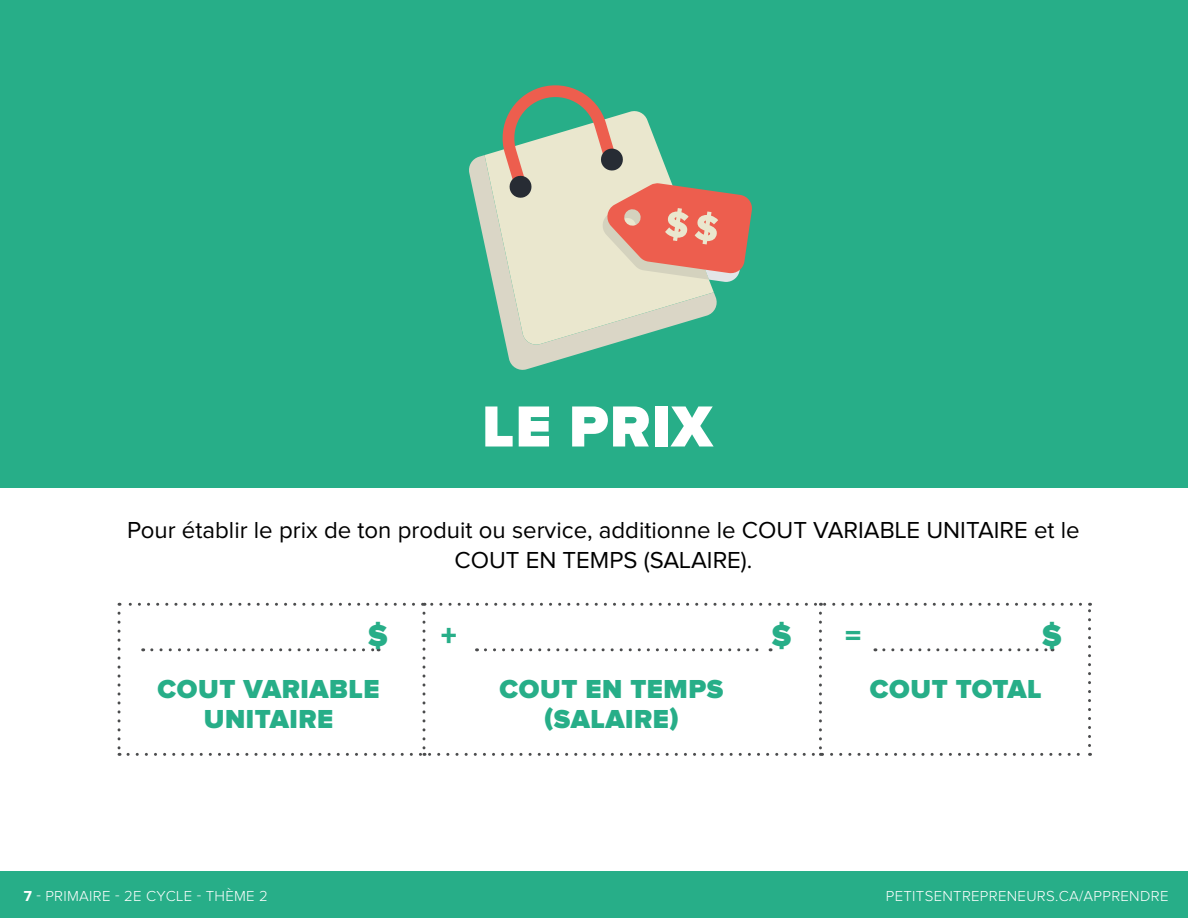
<style>
.page{position:relative;width:1188px;height:918px;background:#fff}
.page>*{position:absolute;margin:0;border:0;box-sizing:border-box;transform-origin:0 0}
.titre_orange{font:900 60px "Proxima Nova";letter-spacing:.02em;color:#fff}
.titre_orange-2{font:900 31.5px "Proxima Nova";color:#27ae88}
.titre_orange-3{font:900 27px/30px "Proxima Nova";letter-spacing:.02em;color:#27ae88;text-align:center}
.texte_courant{font:24px/30px "Proxima Nova";color:#000;text-align:center}
.titre_orange-4{font:300 15px "Proxima Nova";letter-spacing:.02em;color:#fff}
.s1{font-weight:700}
</style>
<div class="page">
<div style="left:0;top:0;width:1188px;height:487px;background:#27ae88"></div>
<div style="left:0;top:872px;width:1188px;height:46px;background:#27ae88"></div>
<svg style="left:118px;top:603px;width:973px;height:153px"></svg>
<svg style="left:469px;top:155px;width:248px;height:215px"></svg>
<svg style="left:485px;top:151px;width:229px;height:195px"></svg>
<svg style="left:497px;top:85px;width:255px;height:197px"></svg>
<p class="titre_orange" style="left:482px;top:399px;width:232px">LE PRIX</p>
<p class="texte_courant" style="left:127px;top:516px;width:954px">Pour établir le prix de ton produit ou service, additionne le COUT VARIABLE UNITAIRE et le<br>COUT EN TEMPS (SALAIRE).</p>
<p class="titre_orange-2" style="left:368px;top:621px;width:22px">$</p>
<p class="titre_orange-2" style="left:441px;top:621px;width:18px">+</p>
<p class="titre_orange-2" style="left:772px;top:621px;width:22px">$</p>
<p class="titre_orange-2" style="left:845px;top:621px;width:18px">=</p>
<p class="titre_orange-2" style="left:1042px;top:621px;width:22px">$</p>
<p class="titre_orange-3" style="left:158px;top:675px;width:224px">COUT VARIABLE<br>UNITAIRE</p>
<p class="titre_orange-3" style="left:870px;top:675px;width:173px">COUT TOTAL</p>
<p class="titre_orange-3" style="left:500px;top:675px;width:225px">COUT EN TEMPS (SALAIRE)</p>
<p class="titre_orange-4" style="left:24px;top:889px;width:246px"><span class="s1">7</span> - PRIMAIRE - 2E CYCLE - THÈME 2</p>
<p class="titre_orange-4" style="left:886px;top:889px;width:284px">PETITSENTREPRENEURS.CA/APPRENDRE</p>
</div>
